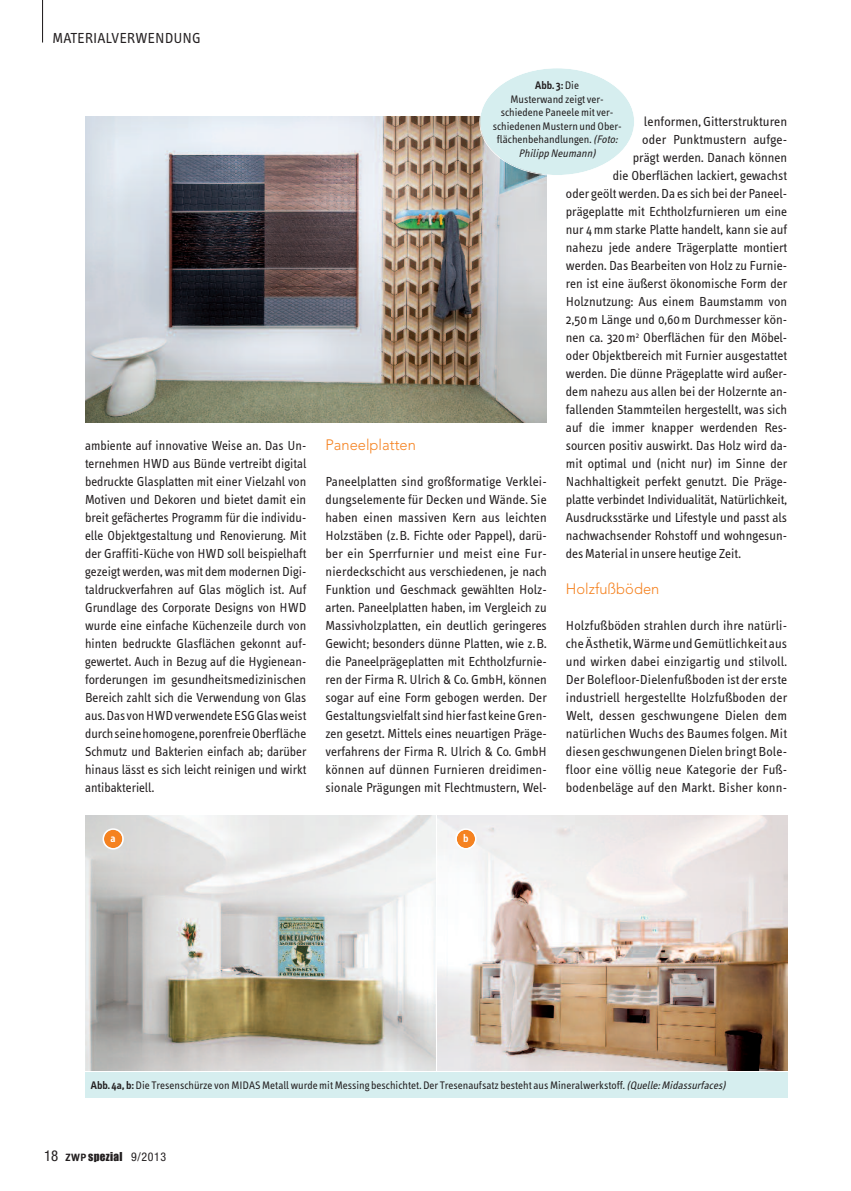
<style>
.page{position:relative;width:851px;height:1191px;background:#fff}
.page>*{position:absolute;margin:0;border:0;box-sizing:border-box;transform-origin:0 0}
.t1{font:300 15px "Avenir";color:#f58220}
.t2{font:15px "Info Text";color:#231f20}
.t3{font:13.5px/18px "Info Text";color:#231f20;text-align:justify}
.t4{font:11.25px/13.5px "Info Text";color:#231f20;text-align:center}
.t5{font:11.25px "Impact";letter-spacing:.025em;color:#231f20}
.t6{font:600 11.25px "Info Text";color:#fff}
.s1{font-weight:600}
.s2{font-style:italic}
.s3{font-family:"Helvetica Neue";font-stretch:condensed;font-size:15px}
.s4{font-family:"Meta";font-weight:700;font-size:10.5px}
.s5{font-family:"Helvetica Neue";font-stretch:condensed;font-size:12px}
</style>
<div class="page">
<hr style="left:42px;top:0;width:1px;height:43px;background:#231f20">
<img style="left:85px;top:117px;width:461px;height:306px">
<img style="left:85px;top:815px;width:350px;height:255px">
<img style="left:437px;top:815px;width:350px;height:255px">
<div style="left:480px;top:68px;width:154px;height:107px;background:#d6eeef;border-radius:50%"></div>
<div style="left:85px;top:1072px;width:702px;height:26px;background:#d6eeef"></div>
<svg style="left:102px;top:828px;width:22px;height:21px"></svg>
<svg style="left:455px;top:828px;width:21px;height:21px"></svg>
<p class="t2" style="left:53px;top:32px;width:150px">MATERIALVERWENDUNG</p>
<p class="t4" style="left:492px;top:79px;width:130px"><span class="s1">Abb. 3:</span>Die<br>Musterwand zeigt ver&shy;schiedene Paneelemit ver&shy;schiedenenMustern undOber&shy;flächenbehandlungen.<span class="s2">(Foto:<br>PhilippNeumann)</span></p>
<p class="t3" style="left:644px;top:114px;width:145px">lenformen, Gitterstrukturen</p>
<p class="t3" style="left:642px;top:132px;width:146px">oder Punktmustern aufge-</p>
<p class="t3" style="left:632px;top:150px;width:156px">prägt werden. Danach können</p>
<p class="t3" style="left:612px;top:168px;width:176px">die Oberflächen lackiert, gewachst</p>
<p class="t3" style="left:566px;top:186px;width:223px">oder geöltwerden.Da essich bei der Paneel-</p>
<p class="t3" style="left:566px;top:204px;width:223px">prägeplatte mit Echtholzfurnieren um eine</p>
<p class="t3" style="left:566px;top:222px;width:223px">nur 4mm starke Platte handelt, kann sie auf</p>
<p class="t3" style="left:566px;top:240px;width:223px">nahezu jede andere Trägerplatte montiert</p>
<p class="t3" style="left:566px;top:258px;width:223px">werden. Das Bearbeiten von Holz zu Furnie-</p>
<p class="t3" style="left:566px;top:276px;width:223px">ren ist eine äußerst ökonomische Form der</p>
<p class="t3" style="left:566px;top:294px;width:223px">Holznutzung: Aus einem Baumstamm von</p>
<p class="t3" style="left:566px;top:312px;width:223px">2,50m Länge und 0,60m Durchmesser kön-</p>
<p class="t3" style="left:566px;top:330px;width:223px">nen ca. 320m<sup>2</sup> Oberflächen für den Möbel-</p>
<p class="t3" style="left:566px;top:348px;width:223px">oder Objektbereich mit Furnier ausgestattet</p>
<p class="t3" style="left:566px;top:366px;width:223px">werden. Die dünne Prägeplatte wird außer-</p>
<p class="t3" style="left:566px;top:384px;width:223px">dem nahezu aus allen bei der Holzernte an-</p>
<p class="t3" style="left:566px;top:402px;width:223px">fallenden Stammteilen hergestellt, was sich</p>
<p class="t3" style="left:566px;top:420px;width:223px">auf die immer knapper werdenden Res-</p>
<p class="t3" style="left:566px;top:438px;width:223px">sourcen positiv auswirkt. Das Holz wird da-</p>
<p class="t3" style="left:566px;top:456px;width:223px">mit optimal und (nicht nur) im Sinne der</p>
<p class="t3" style="left:566px;top:474px;width:223px">Nachhaltigkeit perfekt genutzt. Die Präge-</p>
<p class="t3" style="left:566px;top:492px;width:223px">platte verbindet Individualität, Natürlichkeit,</p>
<p class="t3" style="left:566px;top:510px;width:223px">Ausdrucksstärke und Lifestyle und passt als</p>
<p class="t3" style="left:566px;top:528px;width:223px">nachwachsender Rohstoff und wohngesun-</p>
<p class="t3" style="left:566px;top:546px;width:176px">desMaterial in unsere heutige Zeit.</p>
<p class="t1" style="left:566px;top:583px;width:95px">Holzfußböden</p>
<p class="t3" style="left:566px;top:618px;width:223px">Holzfußböden strahlen durch ihre natürli&shy;cheÄsthetik,WärmeundGemütlichkeitaus und wirken dabei einzigartig und stilvoll.<br>Der Bolefloor-Dielenfußboden ist der erste industriell hergestellte Holzfußboden der Welt, dessen geschwungene Dielen dem natürlichen Wuchs des Baumes folgen. Mit diesen geschwungenen Dielen bringt Bole&shy;floor eine völlig neue Kategorie der Fuß&shy;bodenbeläge auf den Markt. Bisher konn-</p>
<p class="t3" style="left:85px;top:438px;width:223px">ambiente auf innovative Weise an. Das Un&shy;ternehmen HWD aus Bünde vertreibt digital bedruckte Glasplatten mit einer Vielzahl von Motiven und Dekoren und bietet damit ein breit gefächertes Programm für die individu&shy;elle Objektgestaltung und Renovierung. Mit der Graffiti-Küche von HWD soll beispielhaft gezeigt werden, was mit dem modernen Digi&shy;taldruckverfahren auf Glas möglich ist. Auf Grundlage des Corporate Designs von HWD wurde eine einfache Küchenzeile durch von hinten bedruckte Glasflächen gekonnt auf&shy;gewertet. Auch in Bezug auf die Hygienean&shy;forderungen im gesundheitsmedizinischen Bereich zahlt sich die Verwendung von Glas aus.DasvonHWDverwendeteESGGlasweist durchseinehomogene,porenfreieOberfläche Schmutz und Bakterien einfach ab; darüber hinaus lässt es sich leicht reinigen und wirkt antibakteriell.</p>
<p class="t1" style="left:325px;top:439px;width:92px">Paneelplatten</p>
<p class="t3" style="left:325px;top:474px;width:223px">Paneelplatten sind großformatige Verklei&shy;dungselemente für Decken und Wände. Sie haben einen massiven Kern aus leichten Holzstäben (z.B. Fichte oder Pappel), darü&shy;ber ein Sperrfurnier und meist eine Fur&shy;nierdeckschicht aus verschiedenen, je nach Funktion und Geschmack gewählten Holz&shy;arten. Paneelplatten haben, im Vergleich zu Massivholzplatten, ein deutlich geringeres Gewicht; besonders dünne Platten, wie z.B. die Paneelprägeplatten mit Echtholzfurnie&shy;ren der Firma R. Ulrich &amp; Co. GmbH, können sogar auf eine Form gebogen werden. Der Gestaltungsvielfaltsind hierfast keineGren&shy;zen gesetzt. Mittels eines neuartigen Präge&shy;verfahrens der Firma R. Ulrich &amp; Co. GmbH können auf dünnen Furnieren dreidimen&shy;sionale Prägungen mit Flechtmustern, Wel-</p>
<p class="t6" style="left:110px;top:834px;width:7px">a</p>
<p class="t6" style="left:463px;top:834px;width:7px">b</p>
<p class="t4" style="left:91px;top:1079px;width:638px"><span class="s1">Abb. 4a, b:</span>Die Tresenschürze vonMIDASMetallwurdemitMessing beschichtet.Der Tresenaufsatz besteht ausMineralwerkstoff.<span class="s2">(Quelle:Midassurfaces)</span></p>
<p class="t5" style="left:44px;top:1149px;width:124px"><span class="s3">18</span> <span class="s4">ZWP</span> spezial <span class="s5">9/2013</span></p>
</div>
